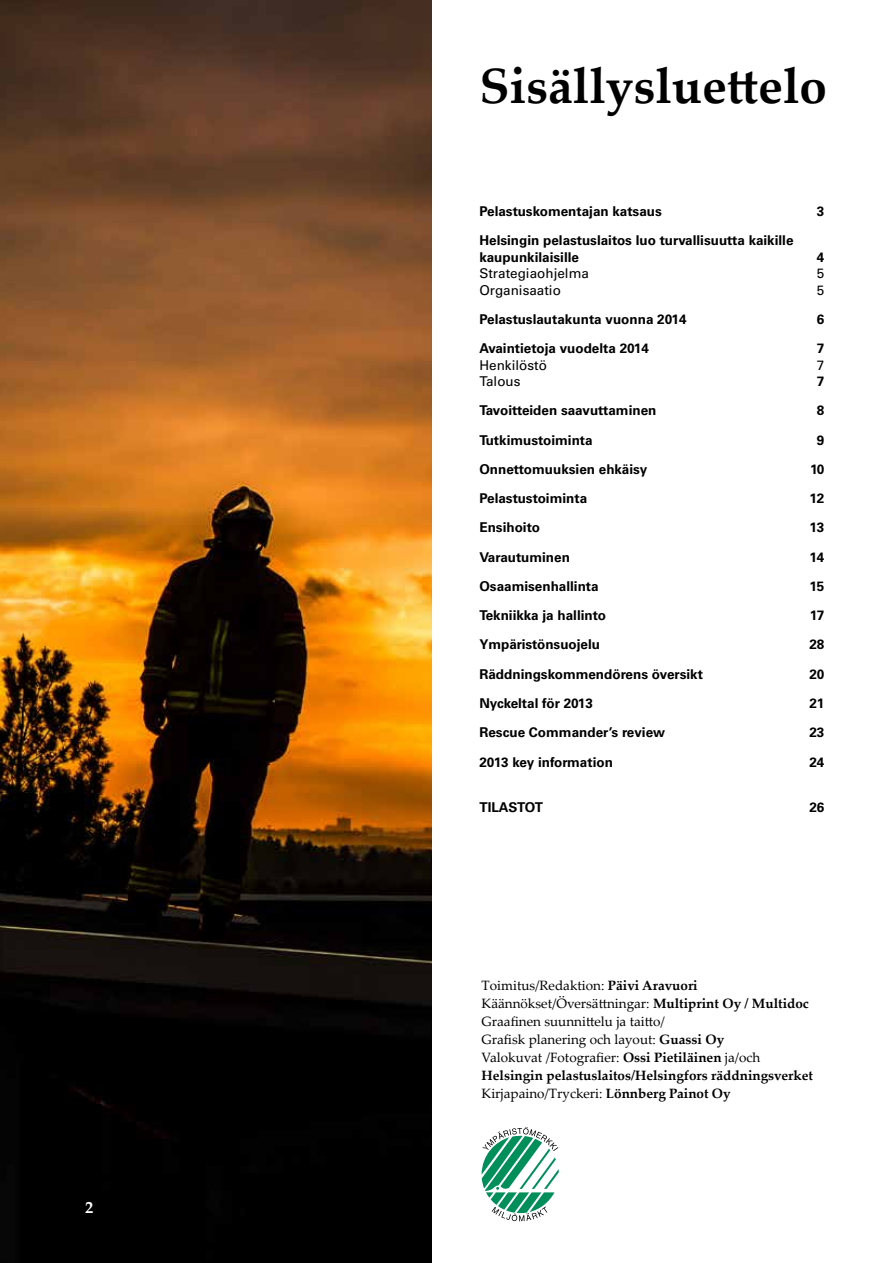
<style>
.page{position:relative;width:893px;height:1263px;background:#fff}
.page>*{position:absolute;margin:0;border:0;box-sizing:border-box;transform-origin:0 0}
.t1{font:700 49.5px "Palatino Linotype";color:#000}
.t2{font:700 16.5px "Palatino Linotype";color:#fff}
.t3{font:700 13.5px/16.5px "Univers LT Std";color:#000}
.t4{font:13.5px/18px "Palatino Linotype";color:#000}
.t5{font:13.5px "Univers LT Std";color:#000}
.t6{font:700 13.5px "Univers LT Std";letter-spacing:-.02em;color:#000}
.s1{font-weight:700}
</style>
<div class="page">
<svg style="left:482px;top:1127px;width:77px;height:94px"></svg>
<img style="left:0;top:0;width:432px;height:1263px">
<p class="t2" style="left:85px;top:1196px;width:10px">2</p>
<h1 class="t1" style="left:479px;top:51px;width:349px">Sisällysluettelo</h1>
<p class="t3" style="left:479px;top:203px;width:184px">Pelastuskomentajan katsaus</p>
<p class="t3" style="left:817px;top:203px;width:9px">3</p>
<p class="t3" style="left:479px;top:232px;width:316px">Helsingin pelastuslaitos luo turvallisuutta kaikille kaupunkilaisille</p>
<p class="t3" style="left:817px;top:249px;width:9px">4</p>
<p class="t5" style="left:479px;top:265px;width:111px">Strategiaohjelma</p>
<p class="t5" style="left:817px;top:265px;width:9px">5</p>
<p class="t5" style="left:479px;top:282px;width:83px">Organisaatio</p>
<p class="t5" style="left:817px;top:282px;width:9px">5</p>
<p class="t3" style="left:479px;top:311px;width:209px">Pelastuslautakunta vuonna 2014</p>
<p class="t3" style="left:817px;top:311px;width:9px">6</p>
<p class="t3" style="left:479px;top:340px;width:171px">Avaintietoja vuodelta 2014</p>
<p class="t3" style="left:817px;top:340px;width:9px">7</p>
<p class="t5" style="left:479px;top:357px;width:69px">Henkilöstö</p>
<p class="t5" style="left:817px;top:357px;width:9px">7</p>
<p class="t5" style="left:479px;top:373px;width:43px">Talous</p>
<p class="t3" style="left:817px;top:373px;width:9px">7</p>
<p class="t3" style="left:479px;top:402px;width:179px">Tavoitteiden saavuttaminen</p>
<p class="t3" style="left:817px;top:402px;width:9px">8</p>
<p class="t3" style="left:479px;top:432px;width:115px">Tutkimustoiminta</p>
<p class="t3" style="left:817px;top:432px;width:9px">9</p>
<p class="t3" style="left:479px;top:461px;width:169px">Onnettomuuksien ehkäisy</p>
<p class="t3" style="left:810px;top:461px;width:16px">10</p>
<p class="t3" style="left:479px;top:490px;width:109px">Pelastustoiminta</p>
<p class="t3" style="left:809px;top:490px;width:17px">12</p>
<p class="t3" style="left:479px;top:519px;width:62px">Ensihoito</p>
<p class="t3" style="left:809px;top:519px;width:17px">13</p>
<p class="t3" style="left:479px;top:549px;width:92px">Varautuminen</p>
<p class="t3" style="left:809px;top:549px;width:17px">14</p>
<p class="t3" style="left:479px;top:578px;width:121px">Osaamisenhallinta</p>
<p class="t3" style="left:809px;top:578px;width:17px">15</p>
<p class="t3" style="left:479px;top:607px;width:128px">Tekniikka ja hallinto</p>
<p class="t3" style="left:810px;top:607px;width:16px">17</p>
<p class="t3" style="left:479px;top:637px;width:122px">Ympäristönsuojelu</p>
<p class="t3" style="left:809px;top:637px;width:17px">28</p>
<p class="t3" style="left:479px;top:666px;width:225px">Räddningskommendörens översikt</p>
<p class="t3" style="left:809px;top:666px;width:17px">20</p>
<p class="t3" style="left:479px;top:695px;width:115px">Nyckeltal för 2013</p>
<p class="t3" style="left:809px;top:695px;width:17px">21</p>
<p class="t3" style="left:479px;top:724px;width:187px">Rescue Commander’s review</p>
<p class="t3" style="left:809px;top:724px;width:17px">23</p>
<p class="t3" style="left:479px;top:754px;width:135px">2013 key information</p>
<p class="t3" style="left:809px;top:754px;width:17px">24</p>
<p class="t6" style="left:479px;top:800px;width:65px">TILASTOT</p>
<p class="t3" style="left:809px;top:799px;width:17px">26</p>
<p class="t4" style="left:482px;top:976px;width:333px">Toimitus/Redaktion: <span class="s1">Päivi Aravuori </span>Käännökset/Översättningar: <span class="s1">Multiprint Oy / Multidoc </span>Graafinen suunnittelu ja taitto/<br>Grafisk planering och layout: <span class="s1">Guassi Oy<br></span>Valokuvat /Fotografier: <span class="s1">Ossi Pietiläinen</span> ja/och <span class="s1">Helsingin pelastuslaitos/Helsingfors räddningsverket </span>Kirjapaino/Tryckeri: <span class="s1">Lönnberg Painot Oy</span></p>
</div>
